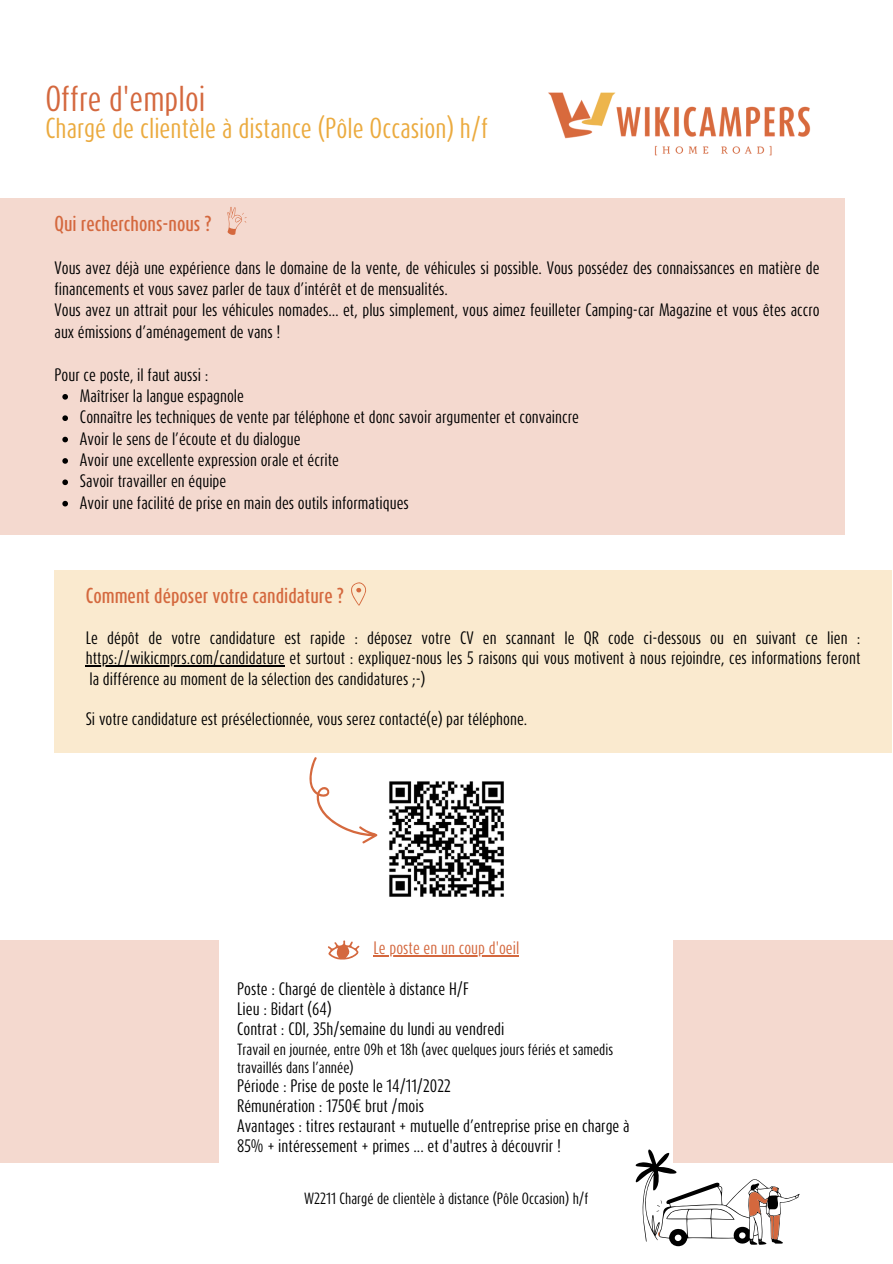
<style>
.page{position:relative;width:893px;height:1264px;background:#fff}
.page>*{position:absolute;margin:0;border:0;box-sizing:border-box;transform-origin:0 0}
.t1{font:30px "Dax Compact Pro";color:#d4683e}
.t2{font:24px "Dax Compact Pro";color:#ebaa3e}
.t3{font:500 18px "Dax Compact Pro";color:#d4683e}
.t4{font:15px/21.3px "Dax Compact Pro";color:#000}
.t5{font:15px "Dax Compact Pro";color:#d4683e}
.t6{font:13.5px/18px "Dax Compact Pro";color:#000}
</style>
<div class="page">
<img style="left:548px;top:92px;width:263px;height:64px">
<div style="left:0;top:198px;width:844px;height:336px;background:#f4d9cf"></div>
<svg style="left:62px;top:394px;width:6px;height:5px"></svg>
<svg style="left:62px;top:415px;width:6px;height:6px"></svg>
<svg style="left:62px;top:437px;width:6px;height:5px"></svg>
<svg style="left:62px;top:458px;width:6px;height:6px"></svg>
<svg style="left:62px;top:479px;width:6px;height:6px"></svg>
<svg style="left:62px;top:501px;width:6px;height:5px"></svg>
<div style="left:54px;top:570px;width:838px;height:182px;background:#faeacf"></div>
<hr style="left:86px;top:665px;width:199px;height:1px;background:#000">
<div style="left:0;top:940px;width:218px;height:223px;background:#f4d9cf"></div>
<hr style="left:373px;top:955px;width:146px;height:1px;background:#d4683e">
<svg style="left:351px;top:582px;width:15px;height:23px"></svg>
<svg style="left:328px;top:940px;width:31px;height:19px"></svg>
<svg style="left:309px;top:757px;width:68px;height:87px"></svg>
<div style="left:673px;top:940px;width:219px;height:223px;background:#f4d9cf"></div>
<svg style="left:227px;top:207px;width:19px;height:28px"></svg>
<svg style="left:635px;top:1149px;width:164px;height:97px"></svg>
<img style="left:389px;top:781px;width:115px;height:116px">
<h1 class="t1" style="left:45px;top:79px;width:161px">Offre d'emploi</h1>
<h2 class="t2" style="left:45px;top:112px;width:444px">Chargé de clientèle à distance (Pôle Occasion) h/f</h2>
<p class="t3" style="left:54px;top:212px;width:159px">Qui recherchons-nous ?</p>
<p class="t4" style="left:54px;top:257px;width:766px">Vous avez déjà une expérience dans le domaine de la vente, de véhicules si possible. Vous possédez des connaissances en matière de financements et vous savez parler de taux d’intérêt et de mensualités.<br>Vous avez un attrait pour les véhicules nomades… et, plus simplement, vous aimez feuilleter Camping-car Magazine et vous êtes accro aux émissions d’aménagement de vans !</p>
<p class="t4" style="left:54px;top:363px;width:155px">Pour ce poste, il faut aussi :</p>
<p class="t4" style="left:80px;top:385px;width:500px">Maîtriser la langue espagnole<br>Connaître les techniques de vente par téléphone et donc savoir argumenter et convaincre Avoir le sens de l’écoute et du dialogue<br>Avoir une excellente expression orale et écrite<br>Savoir travailler en équipe<br>Avoir une facilité de prise en main des outils informatiques</p>
<p class="t3" style="left:86px;top:583px;width:260px">Comment déposer votre candidature ?</p>
<p class="t4" style="left:86px;top:627px;width:776px;line-height:20.2px;text-align:justify">Le dépôt de votre candidature est rapide : déposez votre CV en scannant le QR code ci-dessous ou en suivant ce lien : https://wikicmprs.com/candidature et surtout : expliquez-nous les 5 raisons qui vous motivent à nous rejoindre, ces informations feront la différence au moment de la sélection des candidatures ;-)</p>
<p class="t4" style="left:86px;top:708px;width:443px">Si votre candidature est présélectionnée, vous serez contacté(e) par téléphone.</p>
<p class="t5" style="left:373px;top:938px;width:147px">Le poste en un coup d'oeil</p>
<p class="t4" style="left:237px;top:978px;width:269px;line-height:20.2px">Poste : Chargé de clientèle à distance H/F<br>Lieu : Bidart (64)<br>Contrat : CDI, 35h/semaine du lundi au vendredi</p>
<p class="t6" style="left:237px;top:1039px;width:377px">Travail en journée, entre 09h et 18h (avec quelques jours fériés et samedis travaillés dans l’année)</p>
<p class="t4" style="left:237px;top:1075px;width:394px;line-height:20.2px">Période : Prise de poste le 14/11/2022<br>Rémunération : 1750€ brut /mois<br>Avantages : titres restaurant + mutuelle d’entreprise prise en charge à 85% + intéressement + primes ... et d'autres à découvrir !</p>
<p class="t6" style="left:304px;top:1188px;width:286px">W2211 Chargé de clientèle à distance (Pôle Occasion) h/f</p>
</div>
